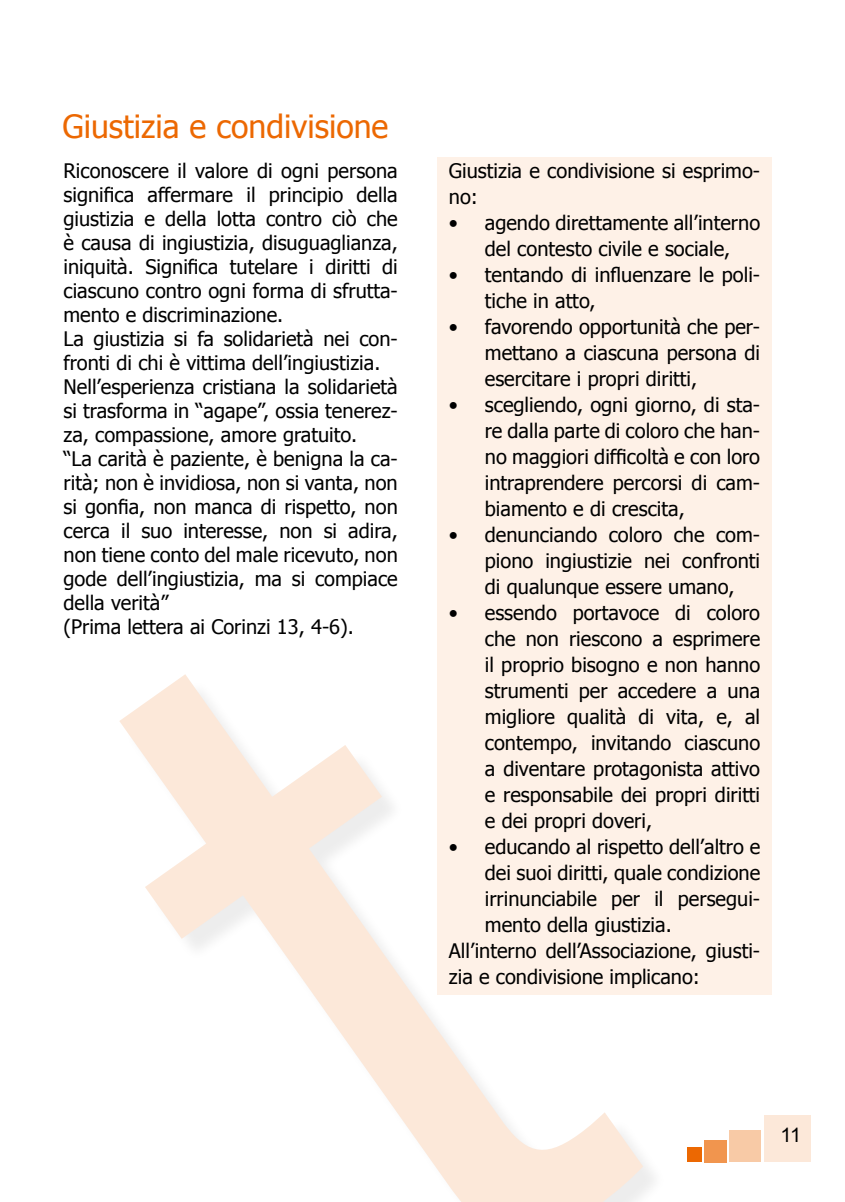
<style>
.page{position:relative;width:845px;height:1202px;background:#fff}
.page>*{position:absolute;margin:0;border:0;box-sizing:border-box;transform-origin:0 0}
.t1{font:32px "Tahoma";color:#ec6802}
.t2{font:20px/24px "Tahoma";color:#000}
.t3{font:20px "Arial";color:#000}
</style>
<div class="page">
<div style="left:764px;top:1115px;width:47px;height:47px;background:#fce8d9"></div>
<div style="left:729px;top:1130px;width:32px;height:32px;background:#f8caa6"></div>
<div style="left:704px;top:1140px;width:23px;height:22px;background:#f1954e"></div>
<div style="left:687px;top:1147px;width:15px;height:15px;background:#ec6802"></div>
<div style="left:437px;top:157px;width:334px;height:838px;background:#fef1e7"></div>
<div style="left:122px;top:677px;width:546px;height:525px;background:#000;opacity:.5"></div>
<svg style="left:119px;top:674px;width:524px;height:528px"></svg>
<h1 class="t1" style="left:62px;top:105px;width:327px">Giustizia e condivisione</h1>
<p class="t2" style="left:63px;top:158px;width:336px">Riconoscere il valore di ogni persona significa affermare il principio della giustizia e della lotta contro ciò che è causa di ingiustizia, disuguaglianza, iniquità. Significa tutelare i diritti di ciascuno contro ogni forma di sfrutta&shy;mento e discriminazione.<br>La giustizia si fa solidarietà nei con&shy;fronti di chi è vittima dell’ingiustizia.<br>Nell’esperienza cristiana la solidarietà si trasforma in “agape”, ossia tenerez&shy;za, compassione, amore gratuito.<br>“La carità è paziente, è benigna la ca&shy;rità; non è invidiosa, non si vanta, non si gonfia, non manca di rispetto, non cerca il suo interesse, non si adira, non tiene conto del male ricevuto, non gode dell’ingiustizia, ma si compiace della verità”<br>(Prima lettera ai Corinzi 13, 4-6).</p>
<p class="t2" style="left:449px;top:157px;width:313px;line-height:26px">Giustizia e condivisione si esprimo&shy;no:</p>
<p class="t2" style="left:485px;top:210px;width:277px">agendo direttamente all’interno</p>
<p class="t2" style="left:485px;top:236px;width:247px">del contesto civile e sociale,</p>
<p class="t2" style="left:485px;top:262px;width:277px">tentando di influenzare le poli-</p>
<p class="t2" style="left:485px;top:288px;width:112px">tiche in atto,</p>
<p class="t2" style="left:485px;top:314px;width:277px">favorendo opportunità che per-</p>
<p class="t2" style="left:485px;top:340px;width:277px">mettano a ciascuna persona di</p>
<p class="t2" style="left:485px;top:366px;width:214px">esercitare i propri diritti,</p>
<p class="t2" style="left:485px;top:392px;width:277px">scegliendo, ogni giorno, di sta-</p>
<p class="t2" style="left:485px;top:418px;width:277px">re dalla parte di coloro che han-</p>
<p class="t2" style="left:485px;top:444px;width:277px">no maggiori difficoltà e con loro</p>
<p class="t2" style="left:485px;top:470px;width:277px">intraprendere percorsi di cam-</p>
<p class="t2" style="left:485px;top:496px;width:201px">biamento e di crescita,</p>
<p class="t2" style="left:485px;top:522px;width:277px">denunciando coloro che com-</p>
<p class="t2" style="left:485px;top:548px;width:277px">piono ingiustizie nei confronti</p>
<p class="t2" style="left:485px;top:574px;width:251px">di qualunque essere umano,</p>
<p class="t2" style="left:485px;top:600px;width:277px">essendo portavoce di coloro</p>
<p class="t2" style="left:485px;top:626px;width:277px">che non riescono a esprimere</p>
<p class="t2" style="left:485px;top:652px;width:277px">il proprio bisogno e non hanno</p>
<p class="t2" style="left:485px;top:678px;width:277px">strumenti per accedere a una</p>
<p class="t2" style="left:485px;top:704px;width:277px">migliore qualità di vita, e, al</p>
<p class="t2" style="left:485px;top:730px;width:277px">contempo, invitando ciascuno</p>
<p class="t2" style="left:485px;top:756px;width:277px">a diventare protagonista attivo</p>
<p class="t2" style="left:485px;top:782px;width:277px">e responsabile dei propri diritti</p>
<p class="t2" style="left:485px;top:808px;width:169px">e dei propri doveri,</p>
<p class="t2" style="left:485px;top:834px;width:277px">educando al rispetto dell’altro e</p>
<p class="t2" style="left:485px;top:860px;width:277px">dei suoi diritti, quale condizione</p>
<p class="t2" style="left:485px;top:886px;width:277px">irrinunciabile per il persegui-</p>
<p class="t2" style="left:485px;top:912px;width:188px">mento della giustizia.</p>
<p class="t2" style="left:449px;top:938px;width:313px">All’interno dell’Associazione, giusti-</p>
<p class="t2" style="left:449px;top:964px;width:253px">zia e condivisione implicano:</p>
<p class="t2" style="left:449px;top:210px;width:11px">•</p>
<p class="t2" style="left:449px;top:262px;width:11px">•</p>
<p class="t2" style="left:449px;top:314px;width:11px">•</p>
<p class="t2" style="left:449px;top:392px;width:11px">•</p>
<p class="t2" style="left:449px;top:522px;width:11px">•</p>
<p class="t2" style="left:449px;top:600px;width:11px">•</p>
<p class="t2" style="left:449px;top:834px;width:11px">•</p>
<p class="t3" style="left:780px;top:1122px;width:9px">11</p>
</div>
